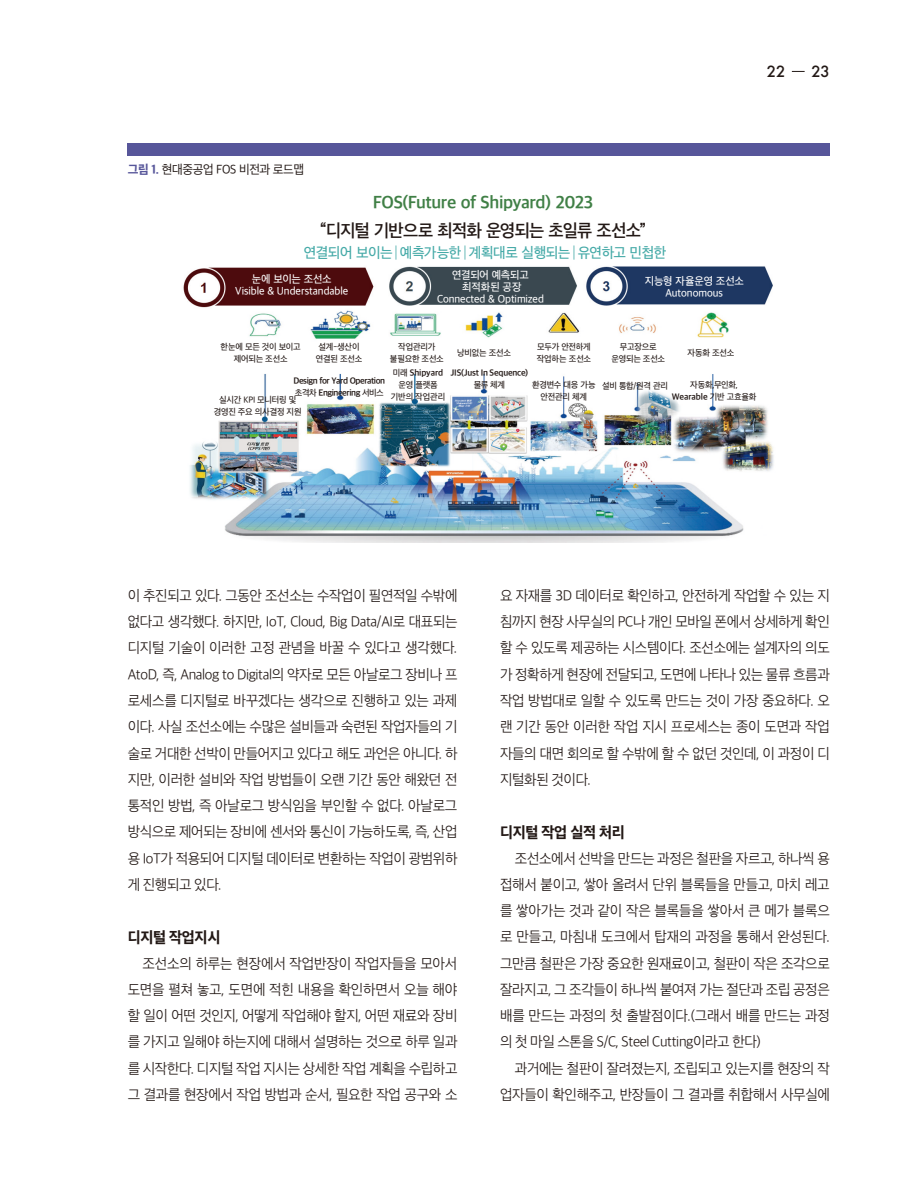
<style>
.page{position:relative;width:915px;height:1191px;background:#fff}
.page>*{position:absolute;margin:0;border:0;box-sizing:border-box;transform-origin:0 0}
.저자명_7_5{font:700 18px "Apple SD Gothic Neo";letter-spacing:-.03em;color:#408046}
.저자명_7_5-2{font:600 18px "Apple SD Gothic Neo";letter-spacing:-.035em;color:#231916}
.중제_10_5{font:800 15.75px "Apple SD Gothic Neo";letter-spacing:-.025em;color:#231916;scale:.96 1}
.본문고딕_10{font:300 15px/26.2px "Apple SD Gothic Neo";letter-spacing:-.025em;color:#231916;text-align:justify;scale:.96 1}
.저자명_7_5-3{font:500 15px "Apple SD Gothic Neo";letter-spacing:-.04em;color:#46aaa8}
.t1{font:500 15px "Futura";color:#231916}
.표_그림_제목_8_5{font:12.9px "Apple SD Gothic Neo";letter-spacing:-.03em;color:#231916;scale:.96 1}
.저자명_7_5-4{font:500 11.25px "Apple SD Gothic Neo";letter-spacing:-.005em;color:#fff}
.저자명_7_5-5{font:500 11.25px "Apple SD Gothic Neo";letter-spacing:-.025em;color:#fff}
.저자명_7_5-6{font:500 9px "Apple SD Gothic Neo";letter-spacing:-.025em;color:#231916}
.저자명_7_5-7{font:700 9px "Apple SD Gothic Neo";letter-spacing:-.05em;color:#231916}
.저자명_7_5-8{font:700 9px "Apple SD Gothic Neo";letter-spacing:-.025em;color:#231916}
.저자명_7_5-9{font:700 9px "Apple SD Gothic Neo";letter-spacing:-.005em;color:#231916}
.저자명_7_5-10{font:700 9px "Apple SD Gothic Neo";letter-spacing:-.01em;color:#231916}
.s1{font-weight:800;font-size:12.75px;color:#57569a}
.s2{font-weight:500}
</style>
<div class="page">
<svg style="left:791px;top:71px;width:13px;height:1px"></svg>
<div style="left:128px;top:143px;width:701px;height:13px;background:#57569a"></div>
<img style="left:183px;top:266px;width:591px;height:277px">
<p class="t1" style="left:766px;top:61px;width:20px">22</p>
<p class="t1" style="left:811px;top:61px;width:20px">23</p>
<p class="표_그림_제목_8_5" style="left:128px;top:163px;width:185px"><span class="s1">그림 1.</span> 현대중공업 FOS 비전과 로드맵</p>
<p class="저자명_7_5" style="left:373px;top:193px;width:222px">FOS(Future of Shipyard) 2023</p>
<p class="저자명_7_5-2" style="left:320px;top:220px;width:328px">“디지털 기반으로 최적화 운영되는 초일류 조선소”</p>
<p class="저자명_7_5-3" style="left:304px;top:244px;width:364px">연결되어 보이는┃예측가능한┃계획대로 실행되는┃유연하고 민첩한</p>
<p class="저자명_7_5-4" style="left:252px;top:273px;width:81px">눈에 보이는 조선소</p>
<p class="저자명_7_5-4" style="left:235px;top:285px;width:114px">Visible &amp; Understandable</p>
<p class="저자명_7_5-5" style="left:452px;top:268px;width:78px">연결되어 예측되고</p>
<p class="저자명_7_5-4" style="left:462px;top:280px;width:61px">최적화된 공장</p>
<p class="저자명_7_5-4" style="left:437px;top:292px;width:108px">Connected &amp; Optimized</p>
<p class="저자명_7_5-4" style="left:644px;top:274px;width:100px">지능형 자율운영 조선소</p>
<p class="저자명_7_5-4" style="left:665px;top:286px;width:59px">Autonomous</p>
<p class="저자명_7_5-6" style="left:220px;top:341px;width:82px">한눈에 모든 것이 보이고</p>
<p class="저자명_7_5-6" style="left:234px;top:353px;width:55px">제어되는 조선소</p>
<p class="저자명_7_5-6" style="left:318px;top:341px;width:43px">설계-생산이</p>
<p class="저자명_7_5-6" style="left:316px;top:353px;width:48px">연결된 조선소</p>
<p class="저자명_7_5-6" style="left:398px;top:341px;width:39px">작업관리가</p>
<p class="저자명_7_5-6" style="left:390px;top:353px;width:55px">불필요한 조선소</p>
<p class="저자명_7_5-6" style="left:457px;top:347px;width:55px">낭비없는 조선소</p>
<p class="저자명_7_5-6" style="left:537px;top:341px;width:55px">모두가 안전하게</p>
<p class="저자명_7_5-6" style="left:536px;top:353px;width:56px">작업하는 조선소</p>
<p class="저자명_7_5-6" style="left:619px;top:341px;width:38px">무고장으로</p>
<p class="저자명_7_5-6" style="left:611px;top:353px;width:55px">운영되는 조선소</p>
<p class="저자명_7_5-6" style="left:687px;top:347px;width:48px">자동화 조선소</p>
<p class="저자명_7_5-10" style="left:393px;top:367px;width:52px"><span class="s2">미래</span> Shipyard</p>
<p class="저자명_7_5-6" style="left:398px;top:379px;width:41px">운영 플랫폼</p>
<p class="저자명_7_5-6" style="left:391px;top:391px;width:56px">기반의 작업관리</p>
<p class="저자명_7_5-8" style="left:450px;top:367px;width:79px">JIS(Just In Sequence)</p>
<p class="저자명_7_5-6" style="left:473px;top:379px;width:33px">물류 체계</p>
<p class="저자명_7_5-7" style="left:293px;top:376px;width:93px">Design for Yard Operation</p>
<p class="저자명_7_5-7" style="left:295px;top:388px;width:90px"><span class="s2">초격차</span> Engineering <span class="s2">서비스</span></p>
<p class="저자명_7_5-6" style="left:602px;top:381px;width:67px">설비 통합/원격 관리</p>
<p class="저자명_7_5-6" style="left:690px;top:380px;width:49px">자동화,무인화,</p>
<p class="저자명_7_5-9" style="left:671px;top:392px;width:86px">Wearable <span class="s2">기반 고효율화</span></p>
<p class="저자명_7_5-6" style="left:532px;top:380px;width:65px">환경변수 대응 가능</p>
<p class="저자명_7_5-6" style="left:540px;top:392px;width:48px">안전관리 체계</p>
<p class="저자명_7_5-6" style="left:219px;top:395px;width:79px">실시간 KPI 모니터링 및</p>
<p class="저자명_7_5-6" style="left:214px;top:407px;width:89px">경영진 주요 의사결정 지원</p>
<p class="본문고딕_10" style="left:128px;top:583px;width:345px">이 추진되고 있다. 그동안 조선소는 수작업이 필연적일 수밖에 없다고 생각했다. 하지만, IoT, Cloud, Big Data/AI로 대표되는 디지털 기술이 이러한 고정 관념을 바꿀 수 있다고 생각했다.<br>AtoD, 즉, Analog to Digital의 약자로 모든 아날로그 장비나 프 로세스를 디지털로 바꾸겠다는 생각으로 진행하고 있는 과제 이다. 사실 조선소에는 수많은 설비들과 숙련된 작업자들의 기 술로 거대한 선박이 만들어지고 있다고 해도 과언은 아니다. 하 지만, 이러한 설비와 작업 방법들이 오랜 기간 동안 해왔던 전 통적인 방법, 즉 아날로그 방식임을 부인할 수 없다. 아날로그 방식으로 제어되는 장비에 센서와 통신이 가능하도록, 즉, 산업 용 IoT가 적용되어 디지털 데이터로 변환하는 작업이 광범위하 게 진행되고 있다.</p>
<p class="중제_10_5" style="left:128px;top:928px;width:98px">디지털 작업지시</p>
<p class="본문고딕_10" style="left:128px;top:951px;width:345px;text-indent:15px">조선소의 하루는 현장에서 작업반장이 작업자들을 모아서 도면을 펼쳐 놓고, 도면에 적힌 내용을 확인하면서 오늘 해야 할 일이 어떤 것인지, 어떻게 작업해야 할지, 어떤 재료와 장비 를 가지고 일해야 하는지에 대해서 설명하는 것으로 하루 일과 를 시작한다. 디지털 작업 지시는 상세한 작업 계획을 수립하고 그 결과를 현장에서 작업 방법과 순서, 필요한 작업 공구와 소</p>
<p class="본문고딕_10" style="left:500px;top:583px;width:345px">요 자재를 3D 데이터로 확인하고, 안전하게 작업할 수 있는 지 침까지 현장 사무실의 PC나 개인 모바일 폰에서 상세하게 확인 할 수 있도록 제공하는 시스템이다. 조선소에는 설계자의 의도 가 정확하게 현장에 전달되고, 도면에 나타나 있는 물류 흐름과 작업 방법대로 일할 수 있도록 만드는 것이 가장 중요하다. 오 랜 기간 동안 이러한 작업 지시 프로세스는 종이 도면과 작업 자들의 대면 회의로 할 수밖에 할 수 없던 것인데, 이 과정이 디 지털화된 것이다.</p>
<p class="중제_10_5" style="left:500px;top:823px;width:132px">디지털 작업 실적 처리</p>
<p class="본문고딕_10" style="left:500px;top:846px;width:345px;text-indent:15px">조선소에서 선박을 만드는 과정은 철판을 자르고, 하나씩 용 접해서 붙이고, 쌓아 올려서 단위 블록들을 만들고, 마치 레고 를 쌓아가는 것과 같이 작은 블록들을 쌓아서 큰 메가 블록으 로 만들고, 마침내 도크에서 탑재의 과정을 통해서 완성된다. 그만큼 철판은 가장 중요한 원재료이고, 철판이 작은 조각으로 잘라지고, 그 조각들이 하나씩 붙여져 가는 절단과 조립 공정은 배를 만드는 과정의 첫 출발점이다.(그래서 배를 만드는 과정 의 첫 마일 스톤을 S/C, Steel Cutting이라고 한다)</p>
<p class="본문고딕_10" style="left:500px;top:1056px;width:345px;text-align:right">과거에는 철판이 잘려졌는지, 조립되고 있는지를 현장의 작 업자들이 확인해주고, 반장들이 그 결과를 취합해서 사무실에</p>
</div>
